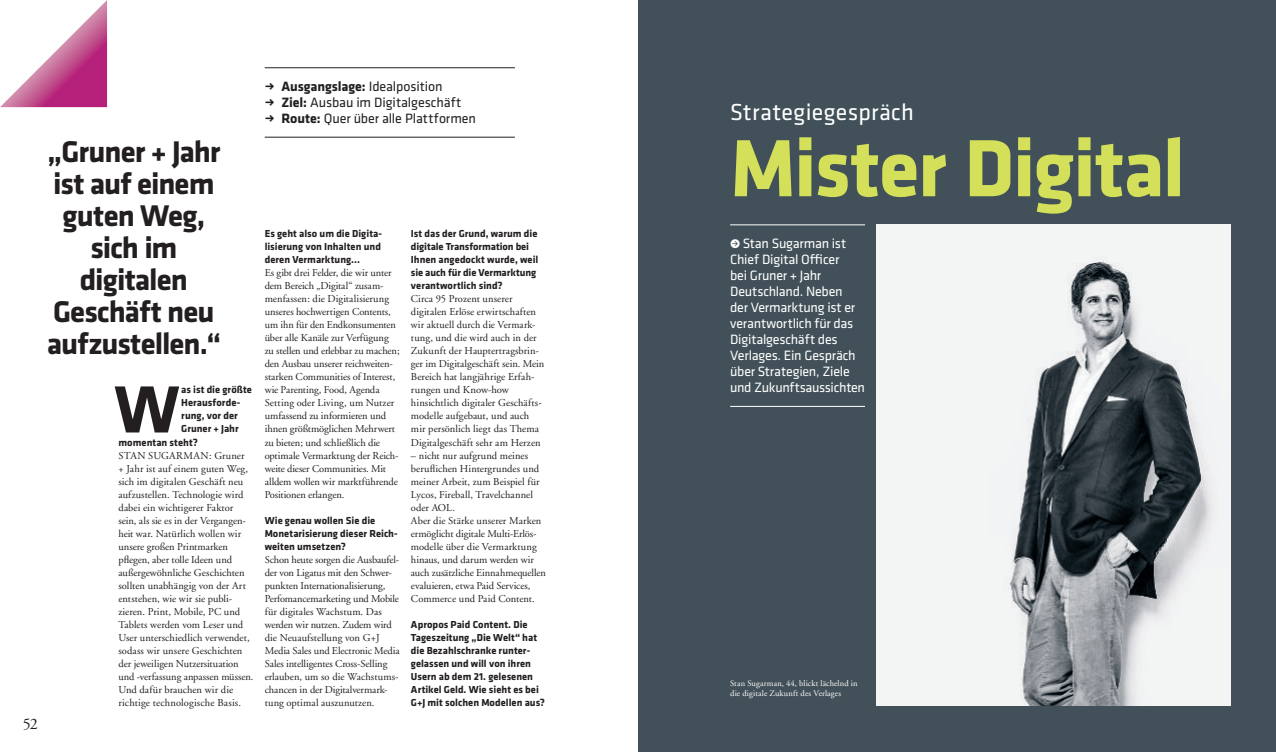
<style>
.page{position:relative;width:1276px;height:752px;background:#fff}
.page>*{position:absolute;margin:0;border:0;box-sizing:border-box;transform-origin:0 0}
.t1{font:700 84px "Klavika";letter-spacing:-.025em;color:#d4e05a}
.t2{font:700 69.1px "Klavika";color:#231f20}
.t3{font:700 31px/32px "Klavika";letter-spacing:-.03em;color:#231f20;text-align:center}
.t4{font:24px "Klavika";letter-spacing:.015em;color:#fff}
.t5{font:16px "Adobe Garamond";color:#231f20}
.t6{font:14px/16px "Klavika";letter-spacing:-.02em;color:#fff}
.t7{font:14px "Klavika";letter-spacing:-.005em;color:#231f20}
.t8{font:700 14px "Klavika";letter-spacing:-.005em;color:#231f20}
.t9{font:10.5px/13px "Adobe Garamond";color:#231f20}
.t10{font:700 10.5px/13px "Klavika";color:#231f20}
.t11{font:10.5px "Adobe Garamond";letter-spacing:.02em;color:#231f20}
.t12{font:8.5px/9.8px "Adobe Garamond";letter-spacing:.02em;color:#fff}
.s1{font-size:30px}
.s2{font-weight:400}
.s3{font-weight:700}
.s4{font-family:"Klavika";font-weight:700}
.s5{font-size:13px}
</style>
<div class="page">
<hr style="left:265px;top:67px;width:250px;height:1px;background:#231f20">
<hr style="left:265px;top:137px;width:250px;height:1px;background:#231f20">
<svg style="left:0;top:0;width:107px;height:107px"></svg>
<div style="left:638px;top:0;width:638px;height:751px;background:#425159"></div>
<img style="left:876px;top:224px;width:354px;height:481px">
<hr style="left:730px;top:224px;width:135px;height:1px;background:#fff">
<hr style="left:730px;top:406px;width:135px;height:1px;background:#fff">
<p class="t3" style="left:47px;top:136px;width:176px"><span class="s1">„</span>Gruner + Jahr ist auf einem guten Weg, sich im digitalen<br>Geschäft neu aufzustellen<span class="s1">.“</span></p>
<p class="t5" style="left:23px;top:715px;width:17px">52</p>
<p class="t2" style="left:114px;top:371px;width:67px">W</p>
<p class="t10" style="left:181px;top:383px;width:72px">as ist die größte</p>
<p class="t10" style="left:181px;top:396px;width:61px">Herausforde-</p>
<p class="t10" style="left:181px;top:409px;width:58px">rung, vor der</p>
<p class="t10" style="left:181px;top:422px;width:59px">Gruner + Jahr</p>
<p class="t10" style="left:118px;top:435px;width:81px">momentan steht?</p>
<p class="t11" style="left:118px;top:449px;width:127px">STAN SUGARMAN: Gruner</p>
<p class="t9" style="left:118px;top:461px;width:131px">+ Jahr ist auf einem guten Weg,</p>
<p class="t9" style="left:118px;top:474px;width:126px">sich im digitalen Geschäft neu</p>
<p class="t9" style="left:118px;top:487px;width:126px">aufzustellen. Technologie wird</p>
<p class="t9" style="left:118px;top:500px;width:116px">dabei ein wichtigerer Faktor</p>
<p class="t9" style="left:118px;top:513px;width:129px">sein, als sie es in der Vergangen-</p>
<p class="t9" style="left:118px;top:526px;width:124px">heit war. Natürlich wollen wir</p>
<p class="t9" style="left:118px;top:539px;width:111px">unsere großen Printmarken</p>
<p class="t9" style="left:118px;top:552px;width:115px">pflegen, aber tolle Ideen und</p>
<p class="t9" style="left:118px;top:565px;width:128px">außergewöhnliche Geschichten</p>
<p class="t9" style="left:118px;top:578px;width:129px">sollten unabhängig von der Art</p>
<p class="t9" style="left:118px;top:591px;width:115px">entstehen, wie wir sie publi-</p>
<p class="t9" style="left:118px;top:604px;width:123px">zieren. Print, Mobile, PC und</p>
<p class="t9" style="left:118px;top:617px;width:126px">Tablets werden vom Leser und</p>
<p class="t9" style="left:118px;top:630px;width:133px">User unterschiedlich verwendet,</p>
<p class="t9" style="left:118px;top:643px;width:125px">sodass wir unsere Geschichten</p>
<p class="t9" style="left:118px;top:656px;width:122px">der jeweiligen Nutzersituation</p>
<p class="t9" style="left:118px;top:669px;width:136px">und -verfassung anpassen müssen.</p>
<p class="t9" style="left:118px;top:682px;width:116px">Und dafür brauchen wir die</p>
<p class="t9" style="left:118px;top:695px;width:124px">richtige technologische Basis.</p>
<p class="t8" style="left:265px;top:78px;width:179px">• Ausgangslage: <span class="s2">Idealposition</span></p>
<p class="t7" style="left:265px;top:94px;width:198px"><span class="s3">• Ziel:</span> Ausbau im Digitalgeschäft</p>
<p class="t7" style="left:265px;top:110px;width:213px"><span class="s3">• Route:</span> Quer über alle Plattformen</p>
<p class="t9" style="left:265px;top:227px;width:136px"><span class="s4">Es geht also um die Digita&shy;lisierung von Inhalten und deren Vermarktung...<br></span>Es gibt drei Felder, die wir unter dem Bereich „Digital“ zusam&shy;menfassen: die Digitalisierung unseres hochwertigen Contents, um ihn für den Endkonsumenten über alle Kanäle zur Verfügung zu stellen und erlebbar zu machen; den Ausbau unserer reichweiten&shy;starken Communities of Interest, wie Parenting, Food, Agenda<br>Setting oder Living, um Nutzer umfassend zu informieren und ihnen größtmöglichen Mehrwert zu bieten; und schließlich die optimale Vermarktung der Reich&shy;weite dieser Communities. Mit alldem wollen wir marktführende<br>Positionen erlangen.</p>
<p class="t9" style="left:265px;top:513px;width:136px"><span class="s4">Wie genau wollen Sie die<br>Monetarisierung dieser Reich&shy;weiten umsetzen?<br></span>Schon heute sorgen die Ausbaufel&shy;der von Ligatus mit den Schwer&shy;punkten Internationalisierung,<br>Perfomancemarketing und Mobile für digitales Wachstum. Das werden wir nutzen. Zudem wird die Neuaufstellung von G+J<br>Media Sales und Electronic Media<br>Sales intelligentes Cross-Selling erlauben, um so die Wachstums&shy;chancen in der Digitalvermark&shy;tung optimal auszunutzen.</p>
<p class="t9" style="left:411px;top:227px;width:135px"><span class="s4">Ist das der Grund, warum die digitale Transformation bei<br>Ihnen angedockt wurde, weil sie auch für die Vermarktung verantwortlich sind?<br></span>Circa 95 Prozent unserer digitalen Erlöse erwirtschaften wir aktuell durch die Vermark&shy;tung, und die wird auch in der<br>Zukunft der Hauptertragsbrin&shy;ger im Digitalgeschäft sein. Mein<br>Bereich hat langjährige Erfah&shy;rungen und Know-how hinsichtlich digitaler Geschäfts&shy;modelle aufgebaut, und auch mir persönlich liegt das Thema<br>Digitalgeschäft sehr am Herzen</p>
<p class="t9" style="left:411px;top:448px;width:136px">– nicht nur aufgrund meines beruflichen Hintergrundes und meiner Arbeit, zum Beispiel für<br>Lycos, Fireball, Travelchannel oder AOL.<br>Aber die Stärke unserer Marken ermöglicht digitale Multi-Erlös&shy;modelle über die Vermarktung hinaus, und darum werden wir auch zusätzliche Einnahmequellen evaluieren, etwa Paid Services,<br>Commerce und Paid Content.</p>
<p class="t10" style="left:411px;top:617px;width:136px">Apropos Paid Content. Die<br>Tageszeitung „Die Welt“ hat die Bezahlschranke runter&shy;gelassen und will von ihren<br>Usern ab dem 21. gelesenen<br>Artikel Geld. Wie sieht es bei<br>G+J mit solchen Modellen aus?</p>
<p class="t4" style="left:730px;top:99px;width:185px">Strategiegespräch</p>
<p class="t1" style="left:730px;top:122px;width:457px">Mister Digital</p>
<p class="t6" style="left:730px;top:235px;width:136px"><span class="s5">•</span> Stan Sugarman ist<br>Chief Digital Officer<br>bei Gruner + Jahr<br>Deutschland. Neben<br>der Vermarktung ist er verantwortlich für das<br>Digitalgeschäft des<br>Verlages. Ein Gespräch über Strategien, Ziele und Zukunftsaussichten</p>
<p class="t12" style="left:730px;top:678px;width:129px">Stan Sugarman, 44, blickt lächelnd in die digitale Zukunft des Verlages</p>
</div>
